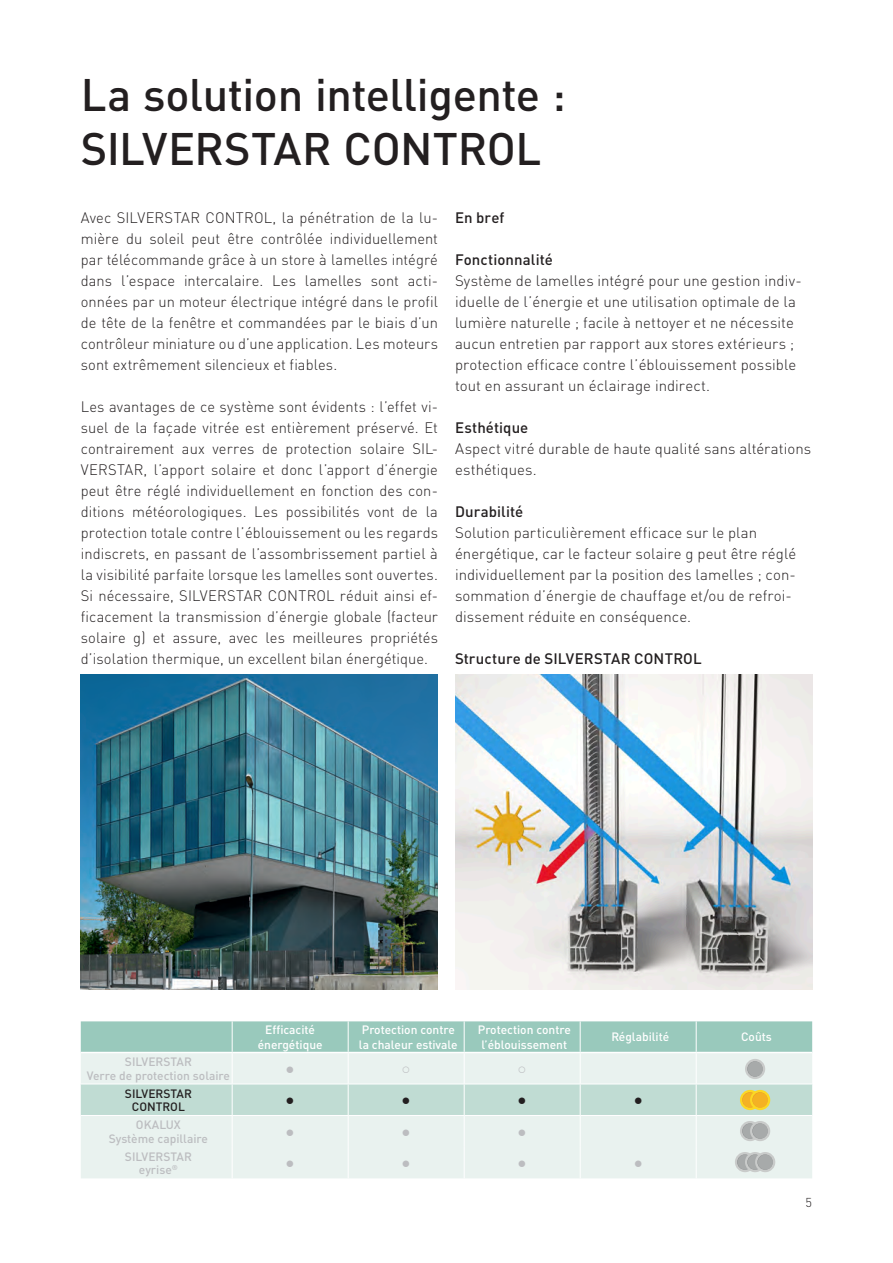
<style>
.page{position:relative;width:893px;height:1263px;background:#fff}
.page>*{position:absolute;margin:0;border:0;box-sizing:border-box;transform-origin:0 0}
.t1{font:500 45px/54px "DIN Pro";letter-spacing:-.01em;color:#231f20}
.t2{font:300 15px/21px "DIN Pro";letter-spacing:.005em;color:#231f20}
.t3{font:500 15px "DIN Pro";letter-spacing:.005em;color:#231f20}
.t4{font:15px "Arial";color:#bcbdc0}
.t5{font:15px "Arial";color:#231f20}
.t6{font:300 12.75px "DIN Pro";color:#231f20}
.t7{font:500 12px/15px "DIN Pro";color:#fff;text-align:center}
.t8{font:500 12px/13.5px "DIN Pro";color:#bcbdc0;text-align:center}
.t9{font:500 12px/13.5px "DIN Pro";color:#231f20;text-align:center}
</style>
<div class="page">
<img style="left:81px;top:675px;width:357px;height:315px">
<svg style="left:81px;top:1021px;width:731px;height:31px;background:#9bcabd"></svg>
<div style="left:81px;top:1053px;width:731px;height:125px;background:#e9f2ef"></div>
<div style="left:81px;top:1084px;width:731px;height:31px;background:#c0dcd3"></div>
<hr style="left:232px;top:1021px;width:1px;height:31px;background:#fff">
<hr style="left:348px;top:1021px;width:1px;height:31px;background:#fff">
<hr style="left:464px;top:1021px;width:1px;height:31px;background:#fff">
<hr style="left:580px;top:1021px;width:1px;height:31px;background:#fff">
<hr style="left:696px;top:1021px;width:1px;height:31px;background:#fff">
<hr style="left:348px;top:1053px;width:1px;height:30px;background:#fff">
<hr style="left:464px;top:1053px;width:1px;height:30px;background:#fff">
<hr style="left:348px;top:1084px;width:1px;height:31px;background:#fff">
<hr style="left:464px;top:1084px;width:1px;height:31px;background:#fff">
<hr style="left:580px;top:1053px;width:1px;height:30px;background:#fff">
<hr style="left:580px;top:1084px;width:1px;height:31px;background:#fff">
<hr style="left:232px;top:1083px;width:116px;height:1px;background:#fff">
<hr style="left:348px;top:1083px;width:116px;height:1px;background:#fff">
<hr style="left:464px;top:1083px;width:116px;height:1px;background:#fff">
<hr style="left:580px;top:1083px;width:116px;height:1px;background:#fff">
<hr style="left:696px;top:1053px;width:1px;height:30px;background:#fff">
<hr style="left:696px;top:1084px;width:1px;height:31px;background:#fff">
<hr style="left:696px;top:1083px;width:116px;height:1px;background:#fff">
<hr style="left:232px;top:1053px;width:1px;height:30px;background:#fff">
<hr style="left:232px;top:1084px;width:1px;height:31px;background:#fff">
<hr style="left:81px;top:1083px;width:151px;height:1px;background:#fff">
<hr style="left:81px;top:1115px;width:151px;height:1px;background:#fff">
<hr style="left:232px;top:1115px;width:116px;height:1px;background:#fff">
<hr style="left:348px;top:1115px;width:116px;height:1px;background:#fff">
<hr style="left:464px;top:1115px;width:116px;height:1px;background:#fff">
<hr style="left:580px;top:1115px;width:116px;height:1px;background:#fff">
<hr style="left:696px;top:1115px;width:116px;height:1px;background:#fff">
<hr style="left:232px;top:1116px;width:1px;height:31px;background:#fff">
<hr style="left:348px;top:1116px;width:1px;height:31px;background:#fff">
<hr style="left:464px;top:1116px;width:1px;height:31px;background:#fff">
<hr style="left:232px;top:1147px;width:1px;height:31px;background:#fff">
<hr style="left:348px;top:1147px;width:1px;height:31px;background:#fff">
<hr style="left:464px;top:1147px;width:1px;height:31px;background:#fff">
<hr style="left:580px;top:1116px;width:1px;height:31px;background:#fff">
<hr style="left:696px;top:1116px;width:1px;height:31px;background:#fff">
<hr style="left:580px;top:1147px;width:1px;height:31px;background:#fff">
<hr style="left:696px;top:1147px;width:1px;height:31px;background:#fff">
<div style="left:745px;top:1059px;width:20px;height:20px;background:#c9cbca;border-radius:50%"></div>
<svg style="left:747px;top:1061px;width:16px;height:16px"></svg>
<div style="left:748px;top:1061px;width:15px;height:15px;background:#a7aaaa;border-radius:50%"></div>
<svg style="left:740px;top:1090px;width:20px;height:20px"></svg>
<div style="left:743px;top:1092px;width:15px;height:16px;background:#f4b224;border-radius:50%"></div>
<div style="left:740px;top:1121px;width:20px;height:20px;background:#c9cbca;border-radius:50%"></div>
<svg style="left:742px;top:1123px;width:16px;height:16px"></svg>
<div style="left:743px;top:1123px;width:15px;height:15px;background:#a7aaaa;border-radius:50%"></div>
<div style="left:735px;top:1152px;width:20px;height:20px;background:#c9cbca;border-radius:50%"></div>
<svg style="left:737px;top:1154px;width:15px;height:16px"></svg>
<div style="left:738px;top:1154px;width:15px;height:16px;background:#a7aaaa;border-radius:50%"></div>
<svg style="left:750px;top:1090px;width:20px;height:20px"></svg>
<div style="left:753px;top:1092px;width:15px;height:16px;background:#f4b224;border-radius:50%"></div>
<div style="left:750px;top:1121px;width:20px;height:20px;background:#c9cbca;border-radius:50%"></div>
<svg style="left:752px;top:1123px;width:16px;height:16px"></svg>
<div style="left:753px;top:1123px;width:15px;height:15px;background:#a7aaaa;border-radius:50%"></div>
<div style="left:745px;top:1152px;width:20px;height:20px;background:#c9cbca;border-radius:50%"></div>
<svg style="left:747px;top:1154px;width:16px;height:16px"></svg>
<div style="left:748px;top:1154px;width:15px;height:16px;background:#a7aaaa;border-radius:50%"></div>
<div style="left:755px;top:1152px;width:20px;height:20px;background:#c9cbca;border-radius:50%"></div>
<svg style="left:757px;top:1154px;width:16px;height:16px"></svg>
<div style="left:758px;top:1154px;width:15px;height:16px;background:#a7aaaa;border-radius:50%"></div>
<img style="left:455px;top:675px;width:357px;height:315px">
<h1 class="t1" style="left:81px;top:63px;width:486px">La solution intelligente :<br>SILVERSTAR CONTROL</h1>
<p class="t2" style="left:81px;top:206px;width:359px;text-align:justify">Avec SILVERSTAR CONTROL, la pénétration de la lu&shy;mière du soleil peut être contrôlée individuellement par télécommande grâce à un store à lamelles intégré dans l’espace intercalaire. Les lamelles sont acti&shy;onnées par un moteur électrique intégré dans le profil de tête de la fenêtre et commandées par le biais d’un contrôleur miniature ou d’une application. Les moteurs sont extrêmement silencieux et fiables.</p>
<p class="t2" style="left:81px;top:395px;width:359px;text-align:justify">Les avantages de ce système sont évidents : l’effet vi&shy;suel de la façade vitrée est entièrement préservé. Et contrairement aux verres de protection solaire SIL-VERSTAR, l’apport solaire et donc l’apport d’énergie peut être réglé individuellement en fonction des con&shy;ditions météorologiques. Les possibilités vont de la protection totale contre l’éblouissement ou les regards indiscrets, en passant de l’assombrissement partiel à la visibilité parfaite lorsque les lamelles sont ouvertes.<br>Si nécessaire, SILVERSTAR CONTROL réduit ainsi ef&shy;ficacement la transmission d’énergie globale (facteur solaire g) et assure, avec les meilleures propriétés d’isolation thermique, un excellent bilan énergétique.</p>
<p class="t3" style="left:455px;top:206px;width:51px">En bref</p>
<p class="t3" style="left:455px;top:248px;width:99px">Fonctionnalité</p>
<p class="t2" style="left:455px;top:269px;width:348px">Système de lamelles intégré pour une gestion indiv&shy;iduelle de l’énergie et une utilisation optimale de la lumière naturelle ; facile à nettoyer et ne nécessite aucun entretien par rapport aux stores extérieurs ; protection efficace contre l’éblouissement possible tout en assurant un éclairage indirect.</p>
<p class="t3" style="left:455px;top:416px;width:75px">Esthétique</p>
<p class="t2" style="left:455px;top:437px;width:358px">Aspect vitré durable de haute qualité sans altérations esthétiques.</p>
<p class="t3" style="left:455px;top:500px;width:70px">Durabilité</p>
<p class="t2" style="left:455px;top:521px;width:343px">Solution particulièrement efficace sur le plan énergétique, car le facteur solaire g peut être réglé individuellement par la position des lamelles ; con&shy;sommation d’énergie de chauffage et/ou de refroi&shy;dissement réduite en conséquence.</p>
<p class="t3" style="left:455px;top:647px;width:248px">Structure de SILVERSTAR CONTROL</p>
<p class="t7" style="left:258px;top:1020px;width:66px">Efficacité énergétique</p>
<p class="t7" style="left:359px;top:1020px;width:100px;text-align:left">Protection contre la chaleur estivale</p>
<p class="t7" style="left:478px;top:1020px;width:95px">Protection contre l’éblouissement</p>
<p class="t7" style="left:611px;top:1028px;width:59px">Réglabilité</p>
<p class="t7" style="left:741px;top:1028px;width:32px">Coûts</p>
<p class="t8" style="left:87px;top:1054px;width:145px">SILVERSTAR<br>Verre de protection solaire</p>
<p class="t4" style="left:286px;top:1059px;width:11px">●</p>
<p class="t4" style="left:402px;top:1059px;width:11px">○</p>
<p class="t4" style="left:518px;top:1059px;width:11px">○</p>
<p class="t9" style="left:125px;top:1085px;width:68px">SILVERSTAR<br>CONTROL</p>
<p class="t5" style="left:286px;top:1090px;width:11px">●</p>
<p class="t5" style="left:402px;top:1090px;width:11px">●</p>
<p class="t5" style="left:518px;top:1090px;width:11px">●</p>
<p class="t5" style="left:634px;top:1090px;width:11px">●</p>
<p class="t8" style="left:109px;top:1117px;width:101px">OKALUX<br>Système capillaire</p>
<p class="t4" style="left:286px;top:1122px;width:11px">●</p>
<p class="t4" style="left:402px;top:1122px;width:11px">●</p>
<p class="t4" style="left:518px;top:1122px;width:11px">●</p>
<p class="t8" style="left:125px;top:1148px;width:68px">SILVERSTAR eyrise<sup>®</sup></p>
<p class="t4" style="left:286px;top:1153px;width:11px">●</p>
<p class="t4" style="left:402px;top:1153px;width:11px">●</p>
<p class="t4" style="left:518px;top:1153px;width:11px">●</p>
<p class="t4" style="left:634px;top:1153px;width:11px">●</p>
<p class="t6" style="left:806px;top:1192px;width:8px">5</p>
</div>
